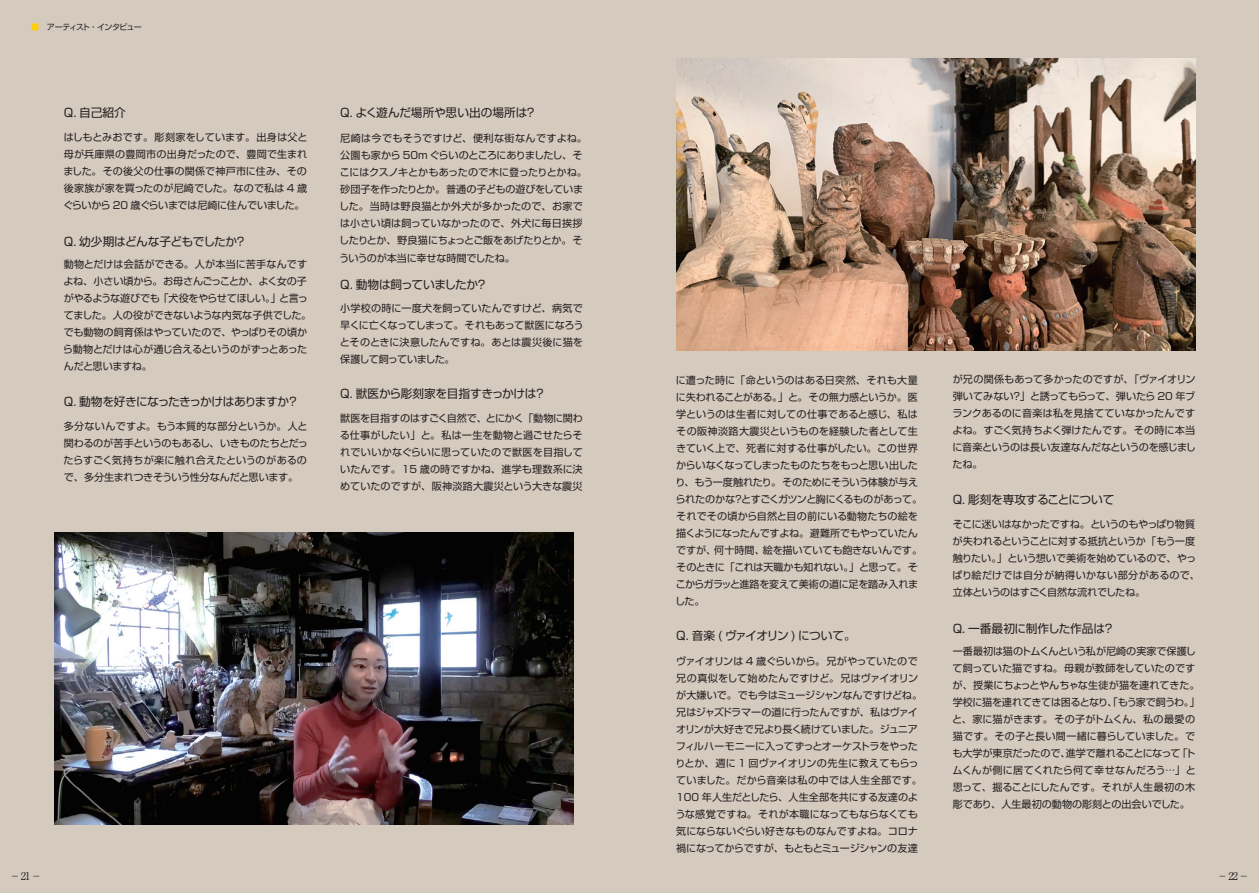
<style>
.page{position:relative;width:1259px;height:893px;background:#d5cabe}
.page>*{position:absolute;margin:0;border:0;box-sizing:border-box;transform-origin:0 0}
.t1{font:11.7px "Shin Go Pro";letter-spacing:-.03em;color:#231f20}
.t2{font:11.7px "Shin Go Pro";letter-spacing:-.05em;color:#231f20}
.t3{font:11.7px "Shin Go Pro";letter-spacing:-.005em;color:#231f20}
.t4{font:11.7px "Shin Go Pro";letter-spacing:-.055em;color:#231f20}
.t5{font:11.7px "Shin Go Pro";letter-spacing:-.01em;color:#231f20}
.t6{font:10.65px "Ryumin Pro";color:#231f20}
.t7{font:10.05px/17px "Shin Go Pro";letter-spacing:-.01em;color:#231f20}
.t8{font:7.95px "Shin Go Pro";letter-spacing:-.09em;color:#231f20}
.s1{color:#ffcd0d}
</style>
<div class="page">
<img style="left:54px;top:532px;width:520px;height:293px">
<img style="left:676px;top:59px;width:519px;height:292px">
<p class="t8" style="left:31px;top:20px;width:112px"><span class="s1">■</span> アーティスト ・インタビュー</p>
<p class="t1" style="left:64px;top:103px;width:64px">Q. 自己紹介</p>
<p class="t7" style="left:63px;top:127px;width:246px;text-align:justify">はしもとみおです。彫刻家をしています。出身は父と母が兵庫県の豊岡市の出身だったので、豊岡で生まれました。その後父の仕事の関係で神戸市に住み、その後家族が家を買ったのが尼崎でした。なので私は 4 歳ぐらいから 20 歳ぐらいまでは尼崎に住んでいました。</p>
<p class="t1" style="left:64px;top:232px;width:184px">Q. 幼少期はどんな子どもでしたか？</p>
<p class="t7" style="left:63px;top:255px;width:250px">動物とだけは会話ができる。人が本当に苦手なんですよね、小さい頃から。お母さんごっことか、よく女の子がやるような遊びでも「犬役をやらせてほしい。」と言ってました。人の役ができないような内気な子供でした。でも動物の飼育係はやっていたので、やっぱりその頃から動物とだけは心が通じ合えるというのがずっとあったんだと思いますね。</p>
<p class="t2" style="left:64px;top:392px;width:236px">Q. 動物を好きになったきっかけはありますか？</p>
<p class="t7" style="left:64px;top:416px;width:246px;text-align:justify">多分ないんですよ。もう本質的な部分というか。人と関わるのが苦手というのもあるし、いきものたちとだったらすごく気持ちが楽に触れ合えたというのがあるので、多分生まれつきそういう性分なんだと思います。</p>
<p class="t3" style="left:340px;top:103px;width:198px">Q. よく遊んだ場所や思い出の場所は？</p>
<p class="t7" style="left:339px;top:128px;width:249px">尼崎は今でもそうですけど、便利な街なんですよね。公園も家から 50m ぐらいのところにありましたし、そこにはクスノキとかもあったので木に登ったりとかね。砂団子を作ったりとか。普通の子どもの遊びをしていました。当時は野良猫とか外犬が多かったので、お家では小さい頃は飼っていなかったので、外犬に毎日挨拶したりとか、野良猫にちょっとご飯をあげたりとか。そ</p>
<p class="t7" style="left:339px;top:248px;width:177px">ういうのが本当に幸せな時間でしたね。</p>
<p class="t1" style="left:340px;top:275px;width:149px">Q. 動物は飼っていましたか？</p>
<p class="t7" style="left:340px;top:298px;width:245px;text-align:justify">小学校の時に一度犬を飼っていたんですけど、病気で早くに亡くなってしまって。それもあって獣医になろうとそのときに決意したんですね。あとは震災後に猫を保護して飼っていました。</p>
<p class="t1" style="left:340px;top:384px;width:207px">Q. 獣医から彫刻家を目指すきっかけは？</p>
<p class="t7" style="left:340px;top:409px;width:245px;text-align:justify">獣医を目指すのはすごく自然で、とにかく「動物に関わる仕事がしたい」と。私は一生を動物と過ごせたらそれでいいかなぐらいに思っていたので獣医を目指していたんです。15 歳の時ですかね、進学も理数系に決めていたのですが、阪神淡路大震災という大きな震災</p>
<p class="t7" style="left:675px;top:370px;width:248px">に遭った時に「命というのはある日突然、それも大量に失われることがある。」と。その無力感というか。医学というのは生者に対しての仕事であると感じ、私はその阪神淡路大震災というものを経験した者として生きていく上で、死者に対する仕事がしたい。この世界からいなくなってしまったものたちをもっと思い出したり、もう一度触れたり。そのためにそういう体験が与えられたのかな？とすごくガツンと胸にくるものがあって。それでその頃から自然と目の前にいる動物たちの絵を描くようになったんですよね。避難所でもやっていたんですが、何十時間、絵を描いていても飽きないんです。そのときに「これは天職かも知れない。」と思って。そこからガラッと進路を変えて美術の道に足を踏み入れました。</p>
<p class="t4" style="left:676px;top:626px;width:181px">Q. 音楽 ( ヴァイオリン ) について。</p>
<p class="t7" style="left:675px;top:651px;width:248px">ヴァイオリンは 4 歳ぐらいから。兄がやっていたので兄の真似をして始めたんですけど。兄はヴァイオリンが大嫌いで。でも今はミュージシャンなんですけどね。兄はジャズドラマーの道に行ったんですが、私はヴァイオリンが大好きで兄より長く続けていました。ジュニアフィルハーモニーに入ってずっとオーケストラをやったりとか、週に 1 回ヴァイオリンの先生に教えてもらっていました。だから音楽は私の中では人生全部です。<br>100 年人生だとしたら、人生全部を共にする友達のような感覚ですね。それが本職になってもならなくても気にならないぐらい好きなものなんですよね。コロナ禍になってからですが、もともとミュージシャンの友達</p>
<p class="t7" style="left:952px;top:370px;width:245px;text-align:justify">が兄の関係もあって多かったのですが、「ヴァイオリン弾いてみない？」と誘ってもらって、弾いたら 20 年ブランクあるのに音楽は私を見捨てていなかったんですよね。すごく気持ちよく弾けたんです。その時に本当に音楽というのは長い友達なんだなというのを感じましたね。</p>
<p class="t1" style="left:952px;top:489px;width:163px">Q. 彫刻を専攻することについて</p>
<p class="t7" style="left:952px;top:514px;width:249px">そこに迷いはなかったですね。というのもやっぱり物質が失われるということに対する抵抗というか「もう一度触りたい。」という想いで美術を始めているので、やっぱり絵だけでは自分が納得いかない部分があるので、立体というのはすごく自然な流れでしたね。</p>
<p class="t5" style="left:952px;top:619px;width:163px">Q. 一番最初に制作した作品は？</p>
<p class="t7" style="left:952px;top:642px;width:249px">一番最初は猫のトムくんという私が尼崎の実家で保護して飼っていた猫ですね。母親が教師をしていたのですが、授業にちょっとやんちゃな生徒が猫を連れてきた。学校に猫を連れてきては困るとなり、「もう家で飼うわ。」と、家に猫がきます。その子がトムくん、私の最愛の猫です。その子と長い間一緒に暮らしていました。でも大学が東京だったので、進学で離れることになって「トムくんが側に居てくれたら何て幸せなんだろう…」と思って、掘ることにしたんです。それが人生最初の木彫であり、人生最初の動物の彫刻との出会いでした。</p>
<p class="t6" style="left:10px;top:867px;width:33px">－21－</p>
<p class="t6" style="left:1217px;top:867px;width:33px">－22－</p>
</div>
